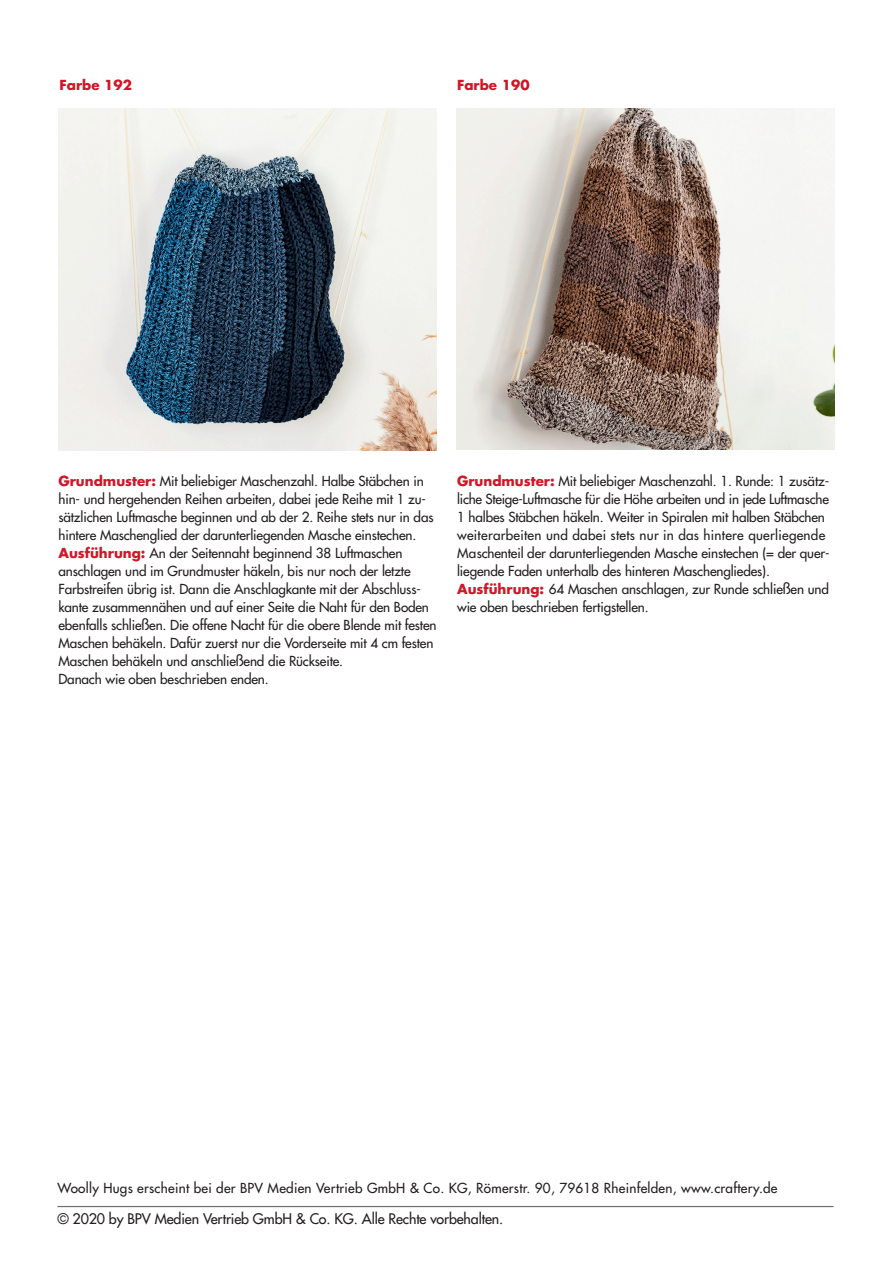
<style>
.page{position:relative;width:893px;height:1263px;background:#fff}
.page>*{position:absolute;margin:0;border:0;box-sizing:border-box;transform-origin:0 0}
.t1{font:500 14.25px "Futura Std";letter-spacing:-.01em;color:#231f20}
.t2{font:500 13.5px/18px "Futura Std";letter-spacing:-.01em;color:#231f20}
.t3{font:500 13.5px "Futura Std";letter-spacing:.02em;color:#231f20}
.t4{font:700 13.5px "Futura Std";color:#ce1729}
.s1{font-weight:700;color:#ce1729}
</style>
<div class="page">
<hr style="left:57px;top:1206px;width:776px;height:1px;background:#6c6d70">
<img style="left:58px;top:109px;width:379px;height:341px">
<img style="left:456px;top:108px;width:378px;height:341px">
<p class="t4" style="left:60px;top:76px;width:74px">Farbe 192</p>
<p class="t4" style="left:457px;top:76px;width:74px">Farbe 190</p>
<p class="t2" style="left:58px;top:472px;width:377px"><span class="s1">Grundmuster:</span> Mit beliebiger Maschenzahl. Halbe Stäbchen in hin- und hergehenden Reihen arbeiten, dabei jede Reihe mit 1 zu&shy;sätzlichen Luftmasche beginnen und ab der 2. Reihe stets nur in das hintere Maschenglied der darunterliegenden Masche einstechen.</p>
<p class="t2" style="left:58px;top:544px;width:380px"><span class="s1">Ausführung:</span> An der Seitennaht beginnend 38 Luftmaschen anschlagen und im Grundmuster häkeln, bis nur noch der letzte Farbstreifen übrig ist. Dann die Anschlagkante mit der Abschluss&shy;kante zusammennähen und auf einer Seite die Naht für den Boden ebenfalls schließen. Die offene Nacht für die obere Blende mit festen Maschen behäkeln. Dafür zuerst nur die Vorderseite mit 4 cm festen Maschen behäkeln und anschließend die Rückseite.</p>
<p class="t2" style="left:58px;top:670px;width:212px">Danach wie oben beschrieben enden.</p>
<p class="t2" style="left:457px;top:472px;width:374px"><span class="s1">Grundmuster:</span> Mit beliebiger Maschenzahl. 1. Runde: 1 zusätz&shy;liche Steige-Luftmasche für die Höhe arbeiten und in jede Luftmasche 1 halbes Stäbchen häkeln. Weiter in Spiralen mit halben Stäbchen weiterarbeiten und dabei stets nur in das hintere querliegende Maschenteil der darunterliegenden Masche einstechen (= der quer&shy;liegende Faden unterhalb des hinteren Maschengliedes).</p>
<p class="t2" style="left:457px;top:580px;width:373px"><span class="s1">Ausführung:</span> 64 Maschen anschlagen, zur Runde schließen und wie oben beschrieben fertigstellen.</p>
<p class="t3" style="left:57px;top:1180px;width:722px">Woolly Hugs erscheint bei der BPV Medien Vertrieb GmbH &amp; Co. KG, Römerstr. 90, 79618 Rheinfelden, www.craftery.de</p>
<p class="t1" style="left:57px;top:1210px;width:447px">© 2020 by BPV Medien Vertrieb GmbH &amp; Co. KG. Alle Rechte vorbehalten.</p>
</div>
